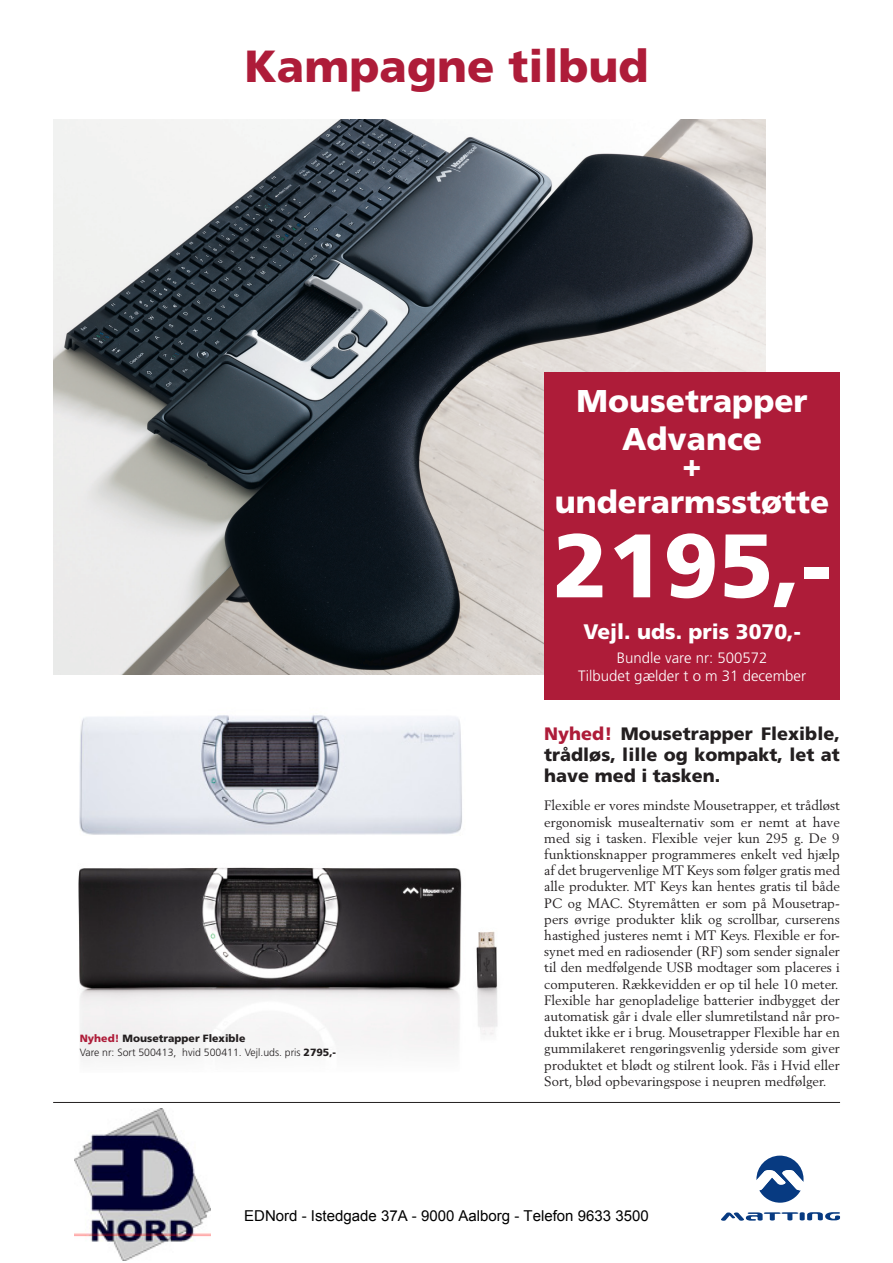
<style>
.page{position:relative;width:893px;height:1263px;background:#fff}
.page>*{position:absolute;margin:0;border:0;box-sizing:border-box;transform-origin:0 0}
.t1{font:900 90px "Frutiger";color:#fff}
.t2{font:900 45px "Frutiger";color:#ae1c39}
.t3{font:900 31.5px/37.8px "Frutiger";color:#fff;text-align:center}
.t4{font:900 21px "Frutiger";color:#fff}
.t5{font:900 18px/21px "Frutiger";color:#231f20;text-align:justify}
.t6{font:15px "Arial";color:#000}
.t7{font:300 15px "Frutiger";color:#fff}
.t8{font:13.5px/16.2px "Berling";color:#231f20;text-align:justify}
.t9{font:300 10.5px "Frutiger";color:#231f20}
.t10{font:900 10.5px "Frutiger";color:#231f20}
.s1{color:#ae1c39}
.s2{font-weight:900}
</style>
<div class="page">
<img style="left:53px;top:120px;width:712px;height:555px">
<div style="left:544px;top:372px;width:296px;height:327px;background:#ae1c39"></div>
<img style="left:79px;top:715px;width:383px;height:120px">
<img style="left:78px;top:867px;width:420px;height:192px">
<svg style="left:721px;top:1212px;width:119px;height:9px"></svg>
<svg style="left:756px;top:1155px;width:47px;height:48px"></svg>
<hr style="left:53px;top:1102px;width:787px;height:1px;background:#231f20">
<img style="left:74px;top:1108px;width:137px;height:152px">
<p class="t2" style="left:244px;top:39px;width:406px">Kampagne tilbud</p>
<p class="t10" style="left:80px;top:1032px;width:167px"><span class="s1">Nyhed!</span> Mousetrapper Flexible</p>
<p class="t9" style="left:80px;top:1046px;width:258px">Vare nr: Sort 500413, hvid 500411. Vejl.uds. pris <span class="s2">2795,-</span></p>
<p class="t3" style="left:576px;top:382px;width:233px">Mousetrapper<br>Advance</p>
<p class="t3" style="left:683px;top:445px;width:20px">+</p>
<p class="t3" style="left:555px;top:483px;width:276px">underarmsstøtte</p>
<p class="t1" style="left:553px;top:511px;width:279px">2195,-</p>
<p class="t4" style="left:583px;top:619px;width:219px">Vejl. uds. pris 3070,-</p>
<p class="t7" style="left:617px;top:650px;width:152px">Bundle vare nr: 500572</p>
<p class="t7" style="left:578px;top:668px;width:229px">Tilbudet gælder t o m 31 december</p>
<p class="t5" style="left:544px;top:723px;width:297px"><span class="s1">Nyhed!</span> Mousetrapper Flexible, trådløs, lille og kompakt, let at have med i tasken.</p>
<p class="t8" style="left:544px;top:797px;width:297px">Flexible er vores mindste Mousetrapper, et trådløst ergonomisk musealternativ som er nemt at have med sig i tasken. Flexible vejer kun 295 g. De 9 funktionsknapper programmeres enkelt ved hjælp af det brugervenlige MT Keys som følger gratis med alle produkter. MT Keys kan hentes gratis til både PC og MAC. Styremåtten er som på Mousetrap&shy;pers øvrige produkter klik og scrollbar, curserens hastighed justeres nemt i MT Keys. Flexible er for&shy;synet med en radiosender (RF) som sender signaler til den medfølgende USB modtager som placeres i computeren. Rækkevidden er op til hele 10 meter.</p>
<p class="t8" style="left:544px;top:992px;width:297px">Flexible har genopladelige batterier indbygget der automatisk går i dvale eller slumretilstand når pro&shy;duktet ikke er i brug. Mousetrapper Flexible har en gummilakeret rengøringsvenlig yderside som giver produktet et blødt og stilrent look. Fås i Hvid eller Sort, blød opbevaringspose i neupren medfølger.</p>
<p class="t6" style="left:244px;top:1206px;width:406px">EDNord - Istedgade 37A - 9000 Aalborg - Telefon 9633 3500</p>
</div>
